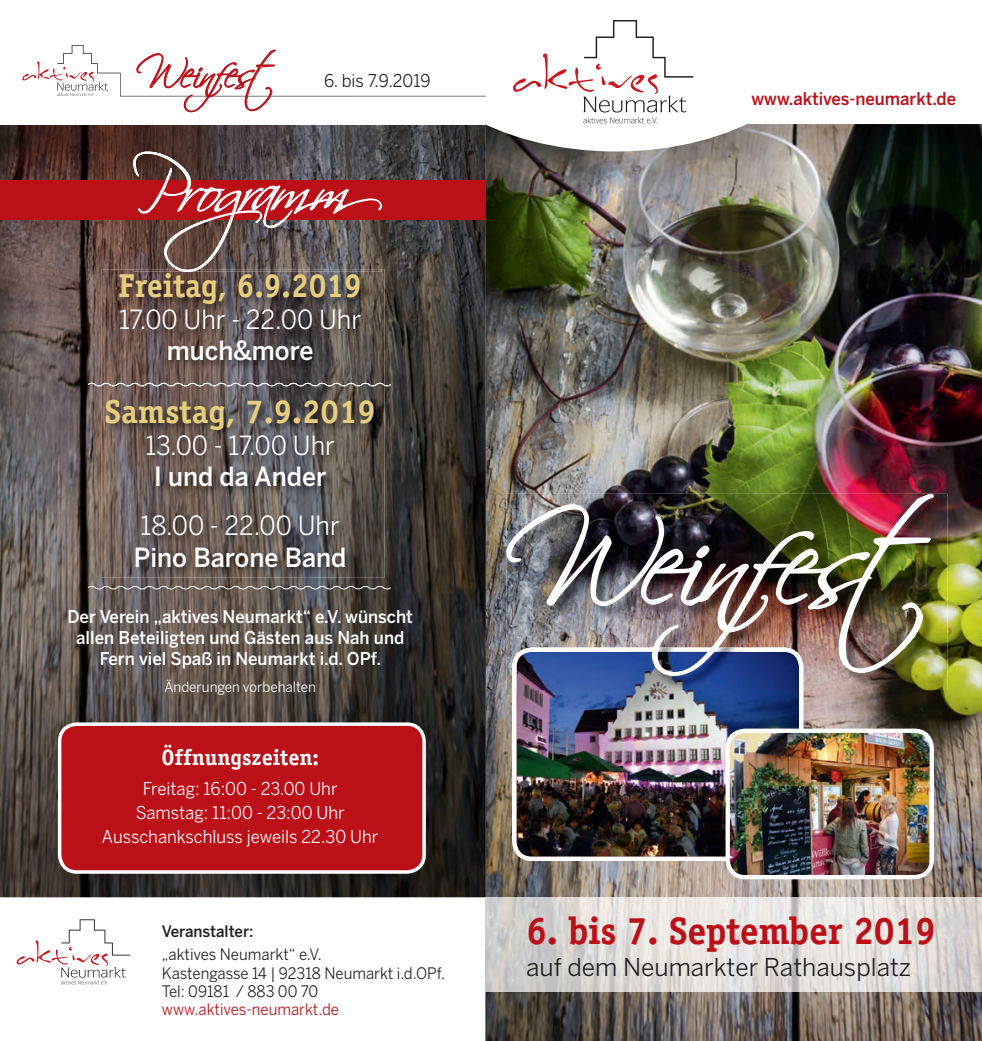
<style>
.page{position:relative;width:982px;height:1041px;background:#fff}
.page>*{position:absolute;margin:0;border:0;box-sizing:border-box;transform-origin:0 0}
.t1{font:122.5px "Scriptina";letter-spacing:-.06em;color:#fff}
.t2{font:66.5px "Scriptina";letter-spacing:-.04em;color:#fff;scale:.95 1}
.t3{font:42px "Scriptina";letter-spacing:-.06em;color:#bb1018;scale:.95 1}
.t4{font:700 38.5px "Officina Serif";letter-spacing:-.01em;color:#bb1018}
.t5{font:700 33.25px "Officina Serif";color:#e7ce7e;scale:.96 1}
.t6{font:700 33.25px "Officina Serif";color:#e7ce7e}
.t7{font:26.25px "Benton Sans";color:#fff;scale:.95 1}
.t8{font:500 26.25px "Benton Sans";color:#fff;scale:.95 1}
.t9{font:24.5px "Benton Sans";color:#231f20}
.t10{font:700 22.4px "Officina Serif";color:#fff}
.t11{font:500 17.68px/21px "Benton Sans";color:#fff;text-align:center;scale:.95 1}
.t12{font:17.68px/24px "Benton Sans";color:#fff;text-align:center;scale:.95 1}
.t13{font:500 17.5px "Benton Sans";color:#bb1018;scale:.95 1}
.t14{font:17.5px "Benton Sans";color:#231f20;scale:.95 1}
.t15{font:15.75px/18px "Benton Sans";color:#231f20;scale:.95 1}
.t16{font:15.75px "Benton Sans";color:#bb1018;scale:.95 1}
.t17{font:500 15.75px "Benton Sans";color:#231f20;scale:.95 1}
.t18{font:14.17px "Benton Sans";color:#fff;scale:.95 1}
</style>
<div class="page">
<img style="left:485px;top:124px;width:497px;height:917px">
<svg style="left:485px;top:76px;width:345px;height:75px"></svg>
<svg style="left:513px;top:20px;width:180px;height:104px"></svg>
<img style="left:512px;top:690px;width:291px;height:171px">
<img style="left:506px;top:494px;width:441px;height:196px">
<img style="left:512px;top:677px;width:291px;height:13px">
<img style="left:505px;top:492px;width:430px;height:185px">
<img style="left:0;top:125px;width:486px;height:772px">
<svg style="left:22px;top:45px;width:464px;height:68px"></svg>
<img style="left:486px;top:897px;width:496px;height:94px">
<div style="left:0;top:180px;width:486px;height:40px;background:#bb1018"></div>
<svg style="left:17px;top:919px;width:113px;height:66px"></svg>
<div style="left:60px;top:724px;width:364px;height:148px;background:#bb1018;border-radius:17px"></div>
<div style="left:58px;top:722px;width:368px;height:152px;border:4px solid #fff;border-radius:17px"></div>
<svg style="left:88px;top:383px;width:303px;height:3px"></svg>
<svg style="left:87px;top:585px;width:305px;height:6px;background:#7c7571"></svg>
<img style="left:102px;top:269px;width:283px;height:309px">
<svg style="left:133px;top:151px;width:249px;height:121px"></svg>
<img style="left:134px;top:269px;width:247px;height:2px">
<img style="left:177px;top:269px;width:22px;height:2px">
<img style="left:102px;top:383px;width:274px;height:3px">
<img style="left:728px;top:731px;width:204px;height:146px">
<div style="left:726px;top:728px;width:208px;height:151px;border:4px solid #fff;border-radius:17px"></div>
<h3 class="t3" style="left:136px;top:48px;width:148px">Weinfest</h3>
<p class="t14" style="left:324px;top:71px;width:114px">6. bis 7.9.2019</p>
<h2 class="t2" style="left:131px;top:148px;width:230px">Programm</h2>
<h3 class="t5" style="left:118px;top:265px;width:255px">Freitag, 6.9.2019</h3>
<h3 class="t7" style="left:119px;top:304px;width:256px">17.00 Uhr - 22.00 Uhr</h3>
<h3 class="t8" style="left:167px;top:335px;width:156px">much&amp;more</h3>
<h3 class="t6" style="left:104px;top:391px;width:273px">Samstag, 7.9.2019</h3>
<h3 class="t7" style="left:145px;top:430px;width:201px">13.00 - 17.00 Uhr</h3>
<h3 class="t8" style="left:154px;top:461px;width:183px">I und da Ander</h3>
<h3 class="t7" style="left:141px;top:510px;width:211px">18.00 - 22.00 Uhr</h3>
<h3 class="t8" style="left:134px;top:541px;width:225px">Pino Barone Band</h3>
<p class="t11" style="left:68px;top:606px;width:365px">Der Verein „aktives Neumarkt“ e.V. wünscht allen Beteiligten und Gästen aus Nah und<br>Fern viel Spaß in Neumarkt i.d. OPf.</p>
<p class="t18" style="left:165px;top:678px;width:161px">Änderungen vorbehalten</p>
<p class="t10" style="left:161px;top:743px;width:159px">Öffnungszeiten:</p>
<p class="t12" style="left:102px;top:776px;width:293px">Freitag: 16:00 - 23.00 Uhr<br>Samstag: 11:00 - 23:00 Uhr<br>Ausschankschluss jeweils 22.30 Uhr</p>
<p class="t17" style="left:162px;top:922px;width:98px">Veranstalter:</p>
<p class="t15" style="left:162px;top:945px;width:300px">„aktives Neumarkt“ e.V.<br>Kastengasse 14 | 92318 Neumarkt i.d.OPf.<br>Tel: 09181 / 883 00 70</p>
<p class="t16" style="left:162px;top:999px;width:188px">www.aktives-neumarkt.de</p>
<p class="t13" style="left:752px;top:88px;width:217px">www.aktives-neumarkt.de</p>
<h1 class="t1" style="left:506px;top:490px;width:429px">Weinfest</h1>
<h3 class="t4" style="left:526px;top:907px;width:411px">6. bis 7. September 2019</h3>
<h3 class="t9" style="left:526px;top:953px;width:387px">auf dem Neumarkter Rathausplatz</h3>
</div>
